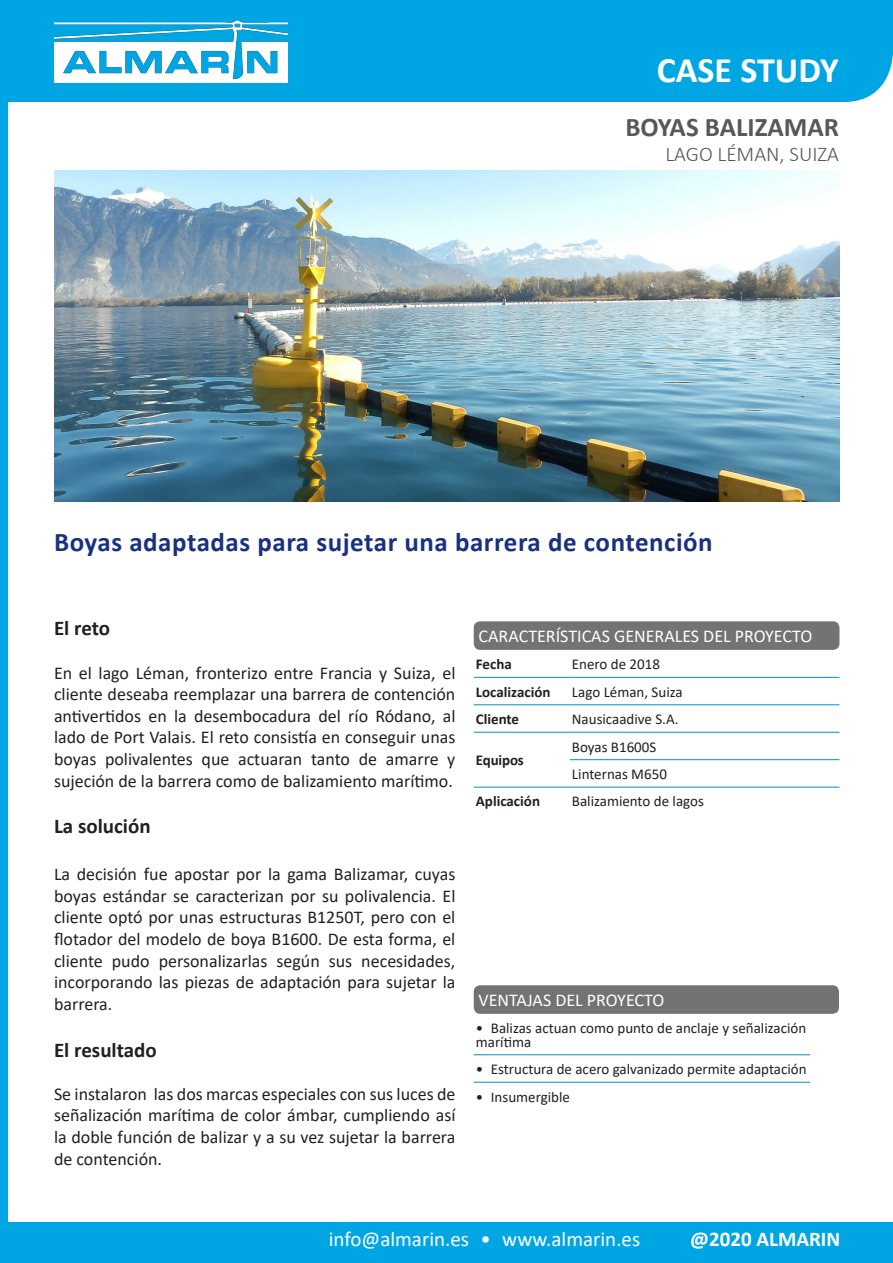
<style>
.page{position:relative;width:893px;height:1263px;background:#fff}
.page>*{position:absolute;margin:0;border:0;box-sizing:border-box;transform-origin:0 0}
.t1{font:700 36px "Calibri";color:#fff}
.t2{font:700 27px "Calibri";letter-spacing:.02em;color:#183181}
.t3{font:700 27px "Calibri";color:#57585a}
.t4{font:21px "Calibri";color:#fff}
.t5{font:700 21px "Calibri";color:#231f20}
.t6{font:300 21px "Calibri";color:#57585a}
.t7{font:700 21px "Calibri";color:#fff}
.t8{font:18px/21.6px "Calibri";color:#231f20;text-align:justify}
.t9{font:18px "Calibri";color:#fff}
.t10{font:15px/13.5px "Calibri";color:#231f20}
.t11{font:700 15px "Calibri";color:#231f20}
</style>
<div class="page">
<div style="left:0;top:0;width:8px;height:1255px;background:#00a6e4"></div>
<div style="left:8px;top:0;width:885px;height:102px;background:#00a6e4"></div>
<img style="left:54px;top:20px;width:234px;height:63px">
<div style="left:474px;top:621px;width:365px;height:29px;background:#737373;border-radius:6px"></div>
<hr style="left:474px;top:677px;width:96px;height:1px;background:#0091ca">
<hr style="left:570px;top:677px;width:269px;height:1px;background:#0091ca">
<hr style="left:474px;top:704px;width:96px;height:1px;background:#0091ca">
<hr style="left:570px;top:704px;width:269px;height:1px;background:#0091ca">
<hr style="left:474px;top:732px;width:96px;height:1px;background:#0091ca">
<hr style="left:570px;top:732px;width:269px;height:1px;background:#0091ca">
<hr style="left:570px;top:759px;width:269px;height:1px;background:#0091ca">
<hr style="left:474px;top:787px;width:96px;height:1px;background:#0091ca">
<hr style="left:570px;top:787px;width:269px;height:1px;background:#0091ca">
<div style="left:474px;top:985px;width:365px;height:29px;background:#737373;border-radius:6px"></div>
<hr style="left:474px;top:1054px;width:336px;height:1px;background:#0091ca">
<hr style="left:474px;top:1082px;width:336px;height:1px;background:#0091ca">
<img style="left:54px;top:170px;width:785px;height:332px">
<div style="left:0;top:1222px;width:893px;height:41px;background:#00a6e4"></div>
<p class="t1" style="left:657px;top:45px;width:184px">CASE STUDY</p>
<p class="t3" style="left:625px;top:108px;width:215px">BOYAS BALIZAMAR</p>
<p class="t6" style="left:665px;top:141px;width:175px">LAGO LÉMAN, SUIZA</p>
<p class="t2" style="left:54px;top:523px;width:660px">Boyas adaptadas para sujetar una barrera de contención</p>
<p class="t5" style="left:54px;top:613px;width:58px">El reto</p>
<p class="t8" style="left:54px;top:661px;width:403px">En el lago Léman, fronterizo entre Francia y Suiza, el cliente deseaba reemplazar una barrera de contención antivertidos en la desembocadura del río Ródano, al lado de Port Valais. El reto consistía en conseguir unas boyas polivalentes que actuaran tanto de amarre y sujeción de la barrera como de balizamiento marítimo.</p>
<p class="t5" style="left:54px;top:811px;width:98px">La solución</p>
<p class="t8" style="left:54px;top:863px;width:403px">La decisión fue apostar por la gama Balizamar, cuyas boyas estándar se caracterizan por su polivalencia. El cliente optó por unas estructuras B1250T, pero con el flotador del modelo de boya B1600. De esta forma, el cliente pudo personalizarlas según sus necesidades, incorporando las piezas de adaptación para sujetar la barrera.</p>
<p class="t5" style="left:54px;top:1035px;width:104px">El resultado</p>
<p class="t8" style="left:54px;top:1082px;width:403px">Se instalaron las dos marcas especiales con sus luces de señalización marítima de color ámbar, cumpliendo así la doble función de balizar y a su vez sujetar la barrera de contención.</p>
<p class="t9" style="left:479px;top:624px;width:335px">CARACTERÍSTICAS GENERALES DEL PROYECTO</p>
<p class="t11" style="left:476px;top:654px;width:37px">Fecha</p>
<p class="t10" style="left:572px;top:657px;width:90px">Enero de 2018</p>
<p class="t11" style="left:476px;top:681px;width:76px">Localización</p>
<p class="t10" style="left:572px;top:684px;width:112px">Lago Léman, Suiza</p>
<p class="t11" style="left:476px;top:708px;width:45px">Cliente</p>
<p class="t10" style="left:572px;top:712px;width:108px">Nausicaadive S.A.</p>
<p class="t11" style="left:476px;top:750px;width:50px">Equipos</p>
<p class="t10" style="left:572px;top:739px;width:86px">Boyas B1600S</p>
<p class="t10" style="left:572px;top:767px;width:97px">Linternas M650</p>
<p class="t11" style="left:476px;top:791px;width:66px">Aplicación</p>
<p class="t10" style="left:572px;top:794px;width:133px">Balizamiento de lagos</p>
<p class="t9" style="left:479px;top:988px;width:187px">VENTAJAS DEL PROYECTO</p>
<p class="t10" style="left:476px;top:1021px;width:332px">• Balizas actuan como punto de anclaje y señalización marítima</p>
<p class="t10" style="left:476px;top:1062px;width:332px">• Estructura de acero galvanizado permite adaptación</p>
<p class="t10" style="left:476px;top:1089px;width:96px">• Insumergible</p>
<p class="t4" style="left:329px;top:1225px;width:313px">info@almarin.es • www.almarin.es</p>
<p class="t7" style="left:690px;top:1224px;width:152px">@2020 ALMARIN</p>
</div>
